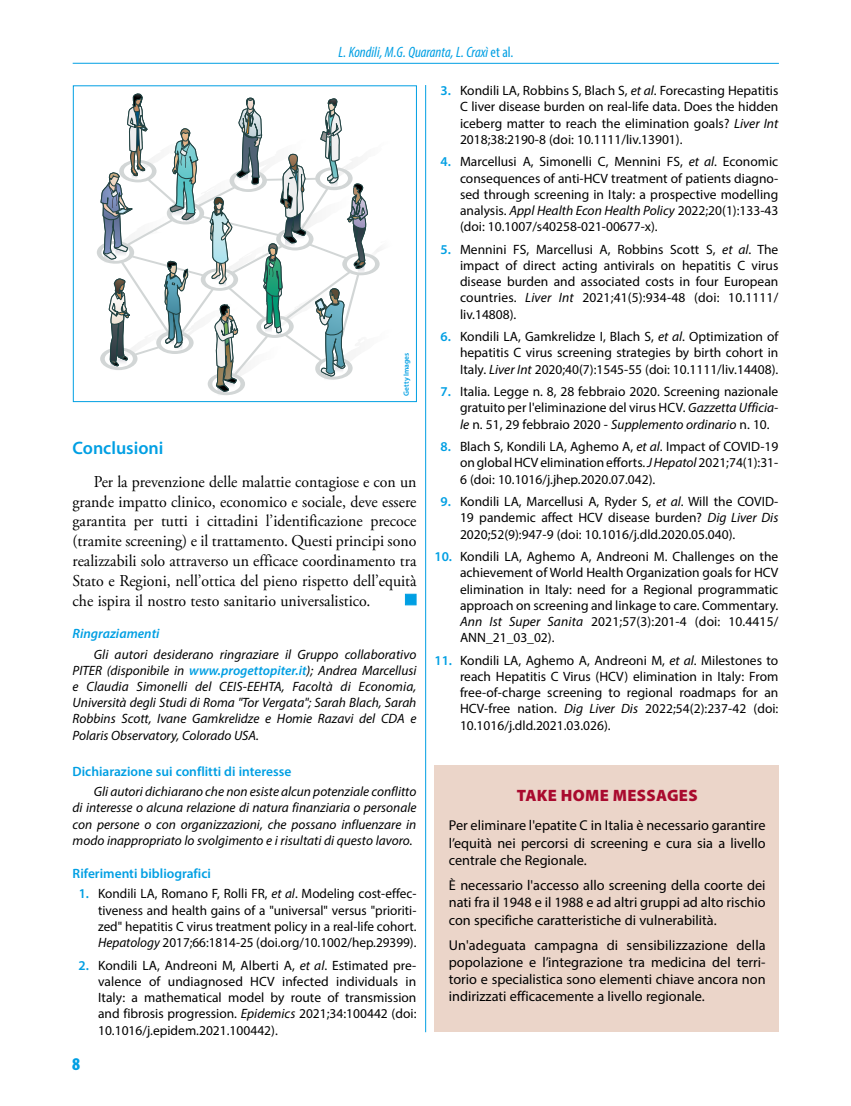
<style>
.page{position:relative;width:851px;height:1106px;background:#fff}
.page>*{position:absolute;margin:0;border:0;box-sizing:border-box;transform-origin:0 0}
.t1{font:600 18px "Myriad Pro";color:#009fe3}
.t2{font:900 condensed 18px "Myriad Pro";color:#009fe3}
.t3{font:16.5px/19.8px "Adobe Garamond Pro";color:#000;text-align:justify;scale:.96 1}
.t4{font:900 16.5px "Myriad Pro";letter-spacing:.02em;color:#a90a2e}
.t5{font:italic condensed 15px "Myriad Pro";color:#009fe3}
.t6{font:14.25px/17.1px "Myriad Pro";color:#000;text-align:justify}
.t7{font:13.5px/16.2px "Myriad Pro";color:#000;text-align:justify}
.t8{font:italic 13.5px/16.2px "Myriad Pro";color:#000;text-align:justify}
.t9{font:600 13.5px "Myriad Pro";color:#009fe3}
.t10{font:italic 600 13.5px "Myriad Pro";color:#009fe3}
.t11{font:600 7.5px "Myriad Pro";color:#009fe3}
.s1{font-style:normal}
.s2{font-weight:600;color:#009fe3}
.s3{font-style:italic}
</style>
<div class="page">
<hr style="left:425px;top:85px;width:1px;height:947px;background:#009fe3">
<div style="left:405px;top:594px;width:11px;height:11px;background:#009fe3;border:1px solid #009fe3"></div>
<div style="left:434px;top:765px;width:344px;height:267px;background:#ebd5c9"></div>
<svg style="left:100px;top:93px;width:280px;height:302px"></svg>
<div style="left:73px;top:85px;width:344px;height:317px;border:1px solid #009fe3"></div>
<hr style="left:73px;top:63px;width:705px;height:1px;background:#009fe3">
<p class="t5" style="left:338px;top:43px;width:176px">L. Kondili, M.G. Quaranta, L. Craxì <span class="s1">et al.</span></p>
<p class="t11" style="left:401px;top:395px;width:45px;rotate:-90deg">Getty Images</p>
<h1 class="t1" style="left:73px;top:436px;width:92px">Conclusioni</h1>
<p class="t3" style="left:73px;top:472px;width:360px;text-indent:21px">Per la prevenzione delle malattie contagiose e con un grande impatto clinico, economico e sociale, deve essere garantita per tutti i cittadini l’identificazione precoce (tramite screening) e il trattamento. Questi principi sono realizzabili solo attraverso un efficace coordinamento tra Stato e Regioni, nell’ottica del pieno rispetto dell’equità che ispira il nostro testo sanitario universalistico.</p>
<p class="t10" style="left:73px;top:625px;width:88px">Ringraziamenti</p>
<p class="t8" style="left:73px;top:646px;width:345px;text-indent:21px">Gli autori desiderano ringraziare il Gruppo collaborativo PITER (disponibile in <span class="s2">www.progettopiter.it</span>); Andrea Marcellusi e Claudia Simonelli del CEIS-EEHTA, Facoltà di Economia, Università degli Studi di Roma "Tor Vergata"; Sarah Blach, Sarah Robbins Scott, Ivane Gamkrelidze e Homie Razavi del CDA e Polaris Observatory, Colorado USA.</p>
<p class="t9" style="left:73px;top:762px;width:220px">Dichiarazione sui conflitti di interesse</p>
<p class="t8" style="left:73px;top:783px;width:345px;text-indent:21px">Gli autori dichiarano che non esiste alcun potenziale conflitto di interesse o alcuna relazione di natura finanziaria o personale con persone o con organizzazioni, che possano influenzare in modo inappropriato lo svolgimento e i risultati di questo lavoro.</p>
<p class="t9" style="left:73px;top:864px;width:140px">Riferimenti bibliografici</p>
<p class="t7" style="left:98px;top:885px;width:320px;text-indent:-19px"><span class="s2">1.</span> Kondili LA, Romano F, Rolli FR, <span class="s3">et al</span>. Modeling cost-effec&shy;tiveness and health gains of a "universal" versus "prioriti&shy;zed" hepatitis C virus treatment policy in a real-life cohort.<br><span class="s3">Hepatology</span> 2017;66:1814-25 (doi.org/10.1002/hep.29399).</p>
<p class="t7" style="left:98px;top:956px;width:320px;text-indent:-19px"><span class="s2">2.</span> Kondili LA, Andreoni M, Alberti A, <span class="s3">et al</span>. Estimated pre&shy;valence of undiagnosed HCV infected individuals in Italy: a mathematical model by route of transmission and fibrosis progression. <span class="s3">Epidemics</span> 2021;34:100442 (doi:<br>10.1016/j.epidem.2021.100442).</p>
<h1 class="t2" style="left:72px;top:1054px;width:9px">8</h1>
<p class="t7" style="left:460px;top:82px;width:320px;text-indent:-19px"><span class="s2">3.</span> Kondili LA, Robbins S, Blach S, <span class="s3">et al</span>. Forecasting Hepatitis C liver disease burden on real-life data. Does the hidden iceberg matter to reach the elimination goals? <span class="s3">Liver Int </span>2018;38:2190-8 (doi: 10.1111/liv.13901).</p>
<p class="t7" style="left:460px;top:153px;width:320px;text-indent:-19px"><span class="s2">4.</span> Marcellusi A, Simonelli C, Mennini FS, <span class="s3">et al</span>. Economic consequences of anti-HCV treatment of patients diagno&shy;sed through screening in Italy: a prospective modelling analysis. <span class="s3">Appl Health Econ Health Policy</span> 2022;20(1):133-43 (doi: 10.1007/s40258-021-00677-x).</p>
<p class="t7" style="left:460px;top:241px;width:320px;text-indent:-19px"><span class="s2">5.</span> Mennini FS, Marcellusi A, Robbins Scott S, <span class="s3">et al</span>. The impact of direct acting antivirals on hepatitis C virus disease burden and associated costs in four European countries. <span class="s3">Liver Int</span> 2021;41(5):934-48 (doi: 10.1111/ liv.14808).</p>
<p class="t7" style="left:460px;top:328px;width:320px;text-indent:-19px"><span class="s2">6.</span> Kondili LA, Gamkrelidze I, Blach S, <span class="s3">et al</span>. Optimization of hepatitis C virus screening strategies by birth cohort in Italy. <span class="s3">Liver Int</span> 2020;40(7):1545-55 (doi: 10.1111/liv.14408).</p>
<p class="t7" style="left:460px;top:383px;width:320px;text-indent:-19px"><span class="s2">7.</span> Italia. Legge n. 8, 28 febbraio 2020. Screening nazionale gratuito per l'eliminazione del virus HCV. <span class="s3">Gazzetta Ufficia&shy;le</span> n. 51, 29 febbraio 2020 - <span class="s3">Supplemento ordinario</span> n. 10.</p>
<p class="t7" style="left:460px;top:438px;width:320px;text-indent:-19px"><span class="s2">8.</span> Blach S, Kondili LA, Aghemo A, <span class="s3">et al</span>. Impact of COVID-19 on global HCV elimination efforts. <span class="s3">J Hepatol</span> 2021;74(1):31- 6 (doi: 10.1016/j.jhep.2020.07.042).</p>
<p class="t7" style="left:460px;top:493px;width:320px;text-indent:-19px"><span class="s2">9.</span> Kondili LA, Marcellusi A, Ryder S, <span class="s3">et al</span>. Will the COVID-19 pandemic affect HCV disease burden? <span class="s3">Dig Liver Dis </span>2020;52(9):947-9 (doi: 10.1016/j.dld.2020.05.040).</p>
<p class="t7" style="left:460px;top:548px;width:320px;text-indent:-26px"><span class="s2">10.</span> Kondili LA, Aghemo A, Andreoni M. Challenges on the achievement of World Health Organization goals for HCV elimination in Italy: need for a Regional programmatic approach on screening and linkage to care. Commentary.<br><span class="s3">Ann Ist Super Sanita</span> 2021;57(3):201-4 (doi: 10.4415/ ANN_21_03_02).</p>
<p class="t7" style="left:460px;top:652px;width:320px;text-indent:-26px"><span class="s2">11.</span> Kondili LA, Aghemo A, Andreoni M, <span class="s3">et al</span>. Milestones to reach Hepatitis C Virus (HCV) elimination in Italy: From free-of-charge screening to regional roadmaps for an HCV-free nation. <span class="s3">Dig Liver Dis</span> 2022;54(2):237-42 (doi:<br>10.1016/j.dld.2021.03.026).</p>
<p class="t4" style="left:516px;top:785px;width:182px">TAKE HOME MESSAGES</p>
<p class="t6" style="left:448px;top:817px;width:318px">Per eliminare l'epatite C in Italia è necessario garantire l’equità nei percorsi di screening e cura sia a livello centrale che Regionale.</p>
<p class="t6" style="left:448px;top:876px;width:318px">È necessario l'accesso allo screening della coorte dei nati fra il 1948 e il 1988 e ad altri gruppi ad alto rischio con specifiche caratteristiche di vulnerabilità.</p>
<p class="t6" style="left:448px;top:936px;width:318px">Un'adeguata campagna di sensibilizzazione della popolazione e l’integrazione tra medicina del terri&shy;torio e specialistica sono elementi chiave ancora non indirizzati efficacemente a livello regionale.</p>
</div>
